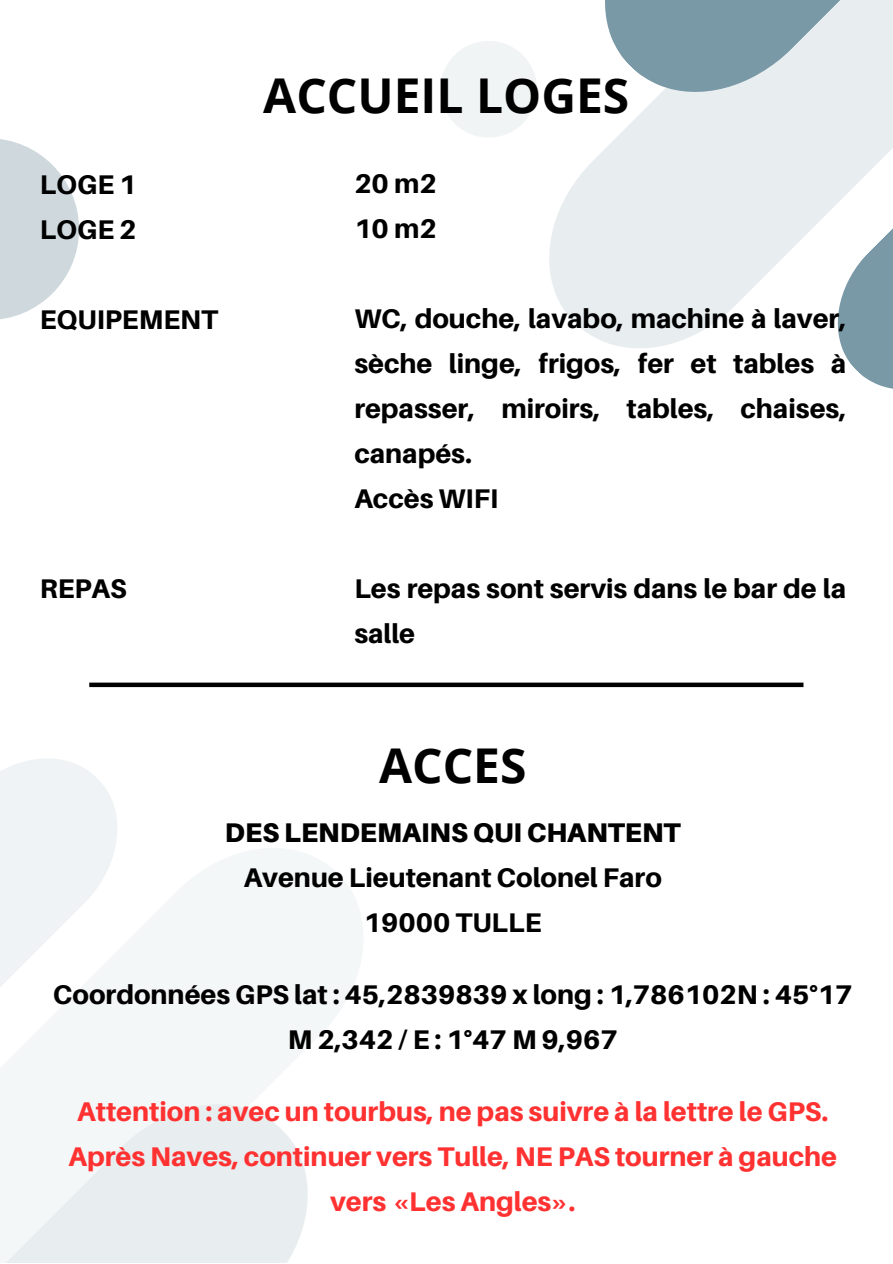
<style>
.page{position:relative;width:893px;height:1264px;background:#fff}
.page>*{position:absolute;margin:0;border:0;box-sizing:border-box;transform-origin:0 0}
.t1{font:700 48px "Open Sans";color:#000}
.t2{font:800 27px/45px "Aileron";color:#000;text-align:justify}
.t3{font:800 27px "Aileron";color:#ff3131}
.t4{font:900 27px "Aileron";color:#000}
</style>
<div class="page">
<svg style="left:596px;top:0;width:296px;height:389px"></svg>
<svg style="left:0;top:139px;width:79px;height:181px;fill:#cfd9dd"></svg>
<svg style="left:0;top:759px;width:124px;height:362px;fill:#f4f7f7"></svg>
<div style="left:89px;top:682px;width:714px;height:5px;background:#000"></div>
<p class="t1" style="left:263px;top:61px;width:367px">ACCUEIL LOGES</p>
<p class="t2" style="left:40px;top:161px;width:98px">LOGE 1</p>
<p class="t2" style="left:40px;top:206px;width:98px">LOGE 2</p>
<p class="t2" style="left:354px;top:161px;width:84px">20 m2</p>
<p class="t2" style="left:354px;top:206px;width:84px">10 m2</p>
<p class="t2" style="left:40px;top:296px;width:180px">EQUIPEMENT</p>
<p class="t2" style="left:354px;top:295px;width:493px">WC, douche, lavabo, machine à laver, sèche linge, frigos, fer et tables à repasser, miroirs, tables, chaises, canapés.</p>
<p class="t2" style="left:354px;top:475px;width:145px">Accès WIFI</p>
<p class="t2" style="left:40px;top:566px;width:89px">REPAS</p>
<p class="t2" style="left:354px;top:565px;width:493px">Les repas sont servis dans le bar de la salle</p>
<p class="t1" style="left:379px;top:731px;width:149px">ACCES</p>
<p class="t4" style="left:225px;top:815px;width:457px">DES LENDEMAINS QUI CHANTENT</p>
<p class="t2" style="left:244px;top:854px;width:419px">Avenue Lieutenant Colonel Faro</p>
<p class="t2" style="left:364px;top:899px;width:179px">19000 TULLE</p>
<p class="t2" style="left:53px;top:971px;width:801px;text-align:center">Coordonnées GPS lat : 45,2839839 x long : 1,786102N : 45°17<br>M 2,342 / E : 1°47 M 9,967</p>
<p class="t3" style="left:77px;top:1094px;width:752px">Attention : avec un tourbus, ne pas suivre à la lettre le GPS.</p>
<p class="t3" style="left:68px;top:1139px;width:770px">Après Naves, continuer vers Tulle, NE PAS tourner à gauche</p>
<p class="t3" style="left:330px;top:1184px;width:247px">vers «Les Angles».</p>
</div>
